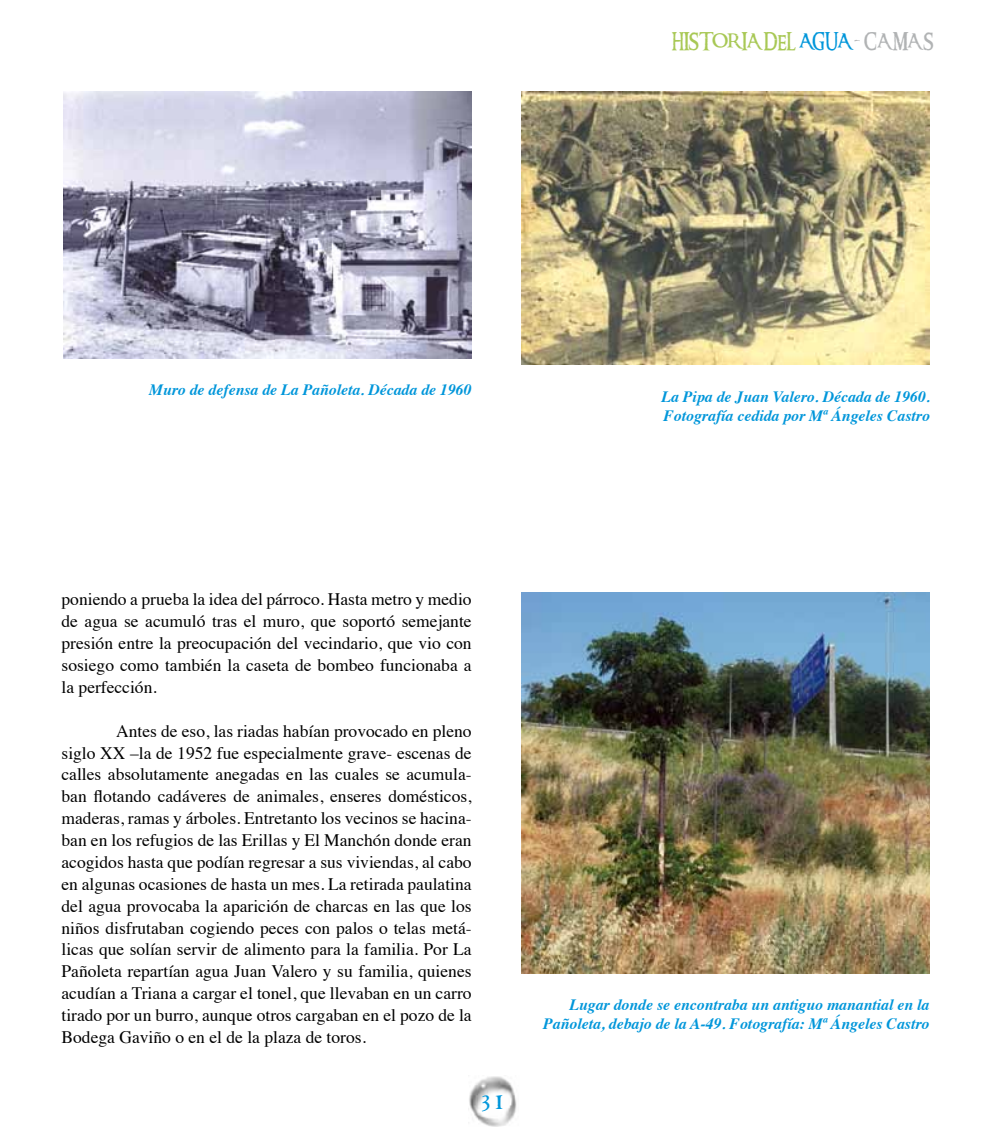
<style>
.page{position:relative;width:993px;height:1141px;background:#fff}
.page>*{position:absolute;margin:0;border:0;box-sizing:border-box;transform-origin:0 0}
.t1{font:500 26.25px "Ringbearer";color:#0096da}
.t2{font:17.5px/21.9px "Times";color:#000;text-align:justify}
.t3{font:500 17.5px "Ringbearer";color:#a8c855}
.t4{font:italic 700 15.75px/19.2px "Times";color:#0096da;text-align:right}
.s1{color:#0096da}
.s2{color:#b1b3b4}
</style>
<div class="page">
<img style="left:469px;top:1076px;width:48px;height:51px">
<img style="left:64px;top:92px;width:407px;height:266px">
<img style="left:521px;top:91px;width:408px;height:274px">
<img style="left:521px;top:593px;width:408px;height:381px">
<p class="t3" style="left:671px;top:28px;width:264px">HISTOR IA DEL <span class="s1">AGUA</span> <span class="s2">- CA MA S</span></p>
<p class="t4" style="left:149px;top:378px;width:324px">Muro de defensa de La Pañoleta. Década de 1960</p>
<p class="t4" style="left:661px;top:385px;width:270px;text-align:left">La Pipa de Juan Valero. Década de 1960.<br>Fotografía cedida por Mª Ángeles Castro</p>
<p class="t2" style="left:62px;top:587px;width:411px">poniendo a prueba la idea del párroco. Hasta metro y medio de agua se acumuló tras el muro, que soportó semejante presión entre la preocupación del vecindario, que vio con sosiego como también la caseta de bombeo funcionaba a la perfección.</p>
<p class="t2" style="left:62px;top:718px;width:411px;text-indent:55px">Antes de eso, las riadas habían provocado en pleno siglo XX –la de 1952 fue especialmente grave- escenas de calles absolutamente anegadas en las cuales se acumula&shy;ban flotando cadáveres de animales, enseres domésticos, maderas, ramas y árboles. Entretanto los vecinos se hacina&shy;ban en los refugios de las Erillas y El Manchón donde eran acogidos hasta que podían regresar a sus viviendas, al cabo en algunas ocasiones de hasta un mes. La retirada paulatina del agua provocaba la aparición de charcas en las que los niños disfrutaban cogiendo peces con palos o telas metá&shy;licas que solían servir de alimento para la familia. Por La Pañoleta repartían agua Juan Valero y su familia, quienes acudían a Triana a cargar el tonel, que llevaban en un carro tirado por un burro, aunque otros cargaban en el pozo de la Bodega Gaviño o en el de la plaza de toros.</p>
<h1 class="t1" style="left:479px;top:1082px;width:28px">31</h1>
<p class="t4" style="left:543px;top:994px;width:387px">Lugar donde se encontraba un antiguo manantial en la<br>Pañoleta, debajo de la A-49. Fotografía: Mª Ángeles Castro</p>
</div>
